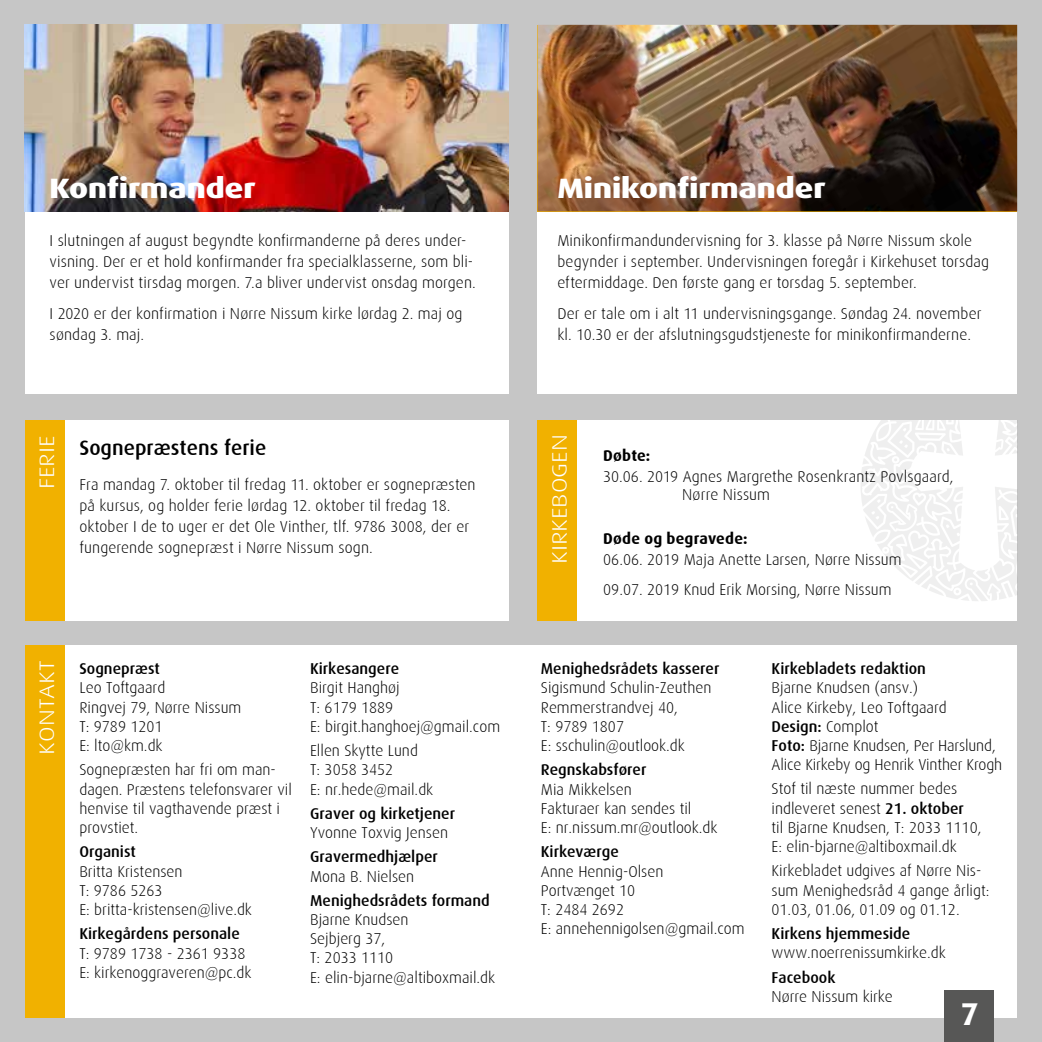
<style>
.page{position:relative;width:1042px;height:1042px;background:#c6c6c6}
.page>*{position:absolute;margin:0;border:0;box-sizing:border-box;transform-origin:0 0}
.t1{font:700 31.5px "Dax";color:#fff}
.t2{font:800 expanded 28px "Dax OT";color:#fff}
.t3{font:300 21px "Dax";color:#fff;scale:1.25 1}
.t4{font:500 21px "Dax";color:#000}
.t5{font:300 15.75px/19.2px "Dax";color:#000}
.t6{font:500 15.75px "Dax";color:#000}
.t7{font:700 15.75px "Dax";letter-spacing:.01em;color:#000}
.s1{font-weight:500}
</style>
<div class="page">
<div style="left:64px;top:645px;width:953px;height:372px;background:#fff"></div>
<div style="left:25px;top:25px;width:483px;height:369px;background:#fff"></div>
<div style="left:537px;top:25px;width:480px;height:369px;background:#fff"></div>
<div style="left:64px;top:421px;width:444px;height:200px;background:#fff"></div>
<div style="left:25px;top:645px;width:39px;height:372px;background:#f1b100"></div>
<img style="left:25px;top:25px;width:483px;height:186px">
<div style="left:25px;top:421px;width:39px;height:200px;background:#f1b100"></div>
<div style="left:577px;top:421px;width:440px;height:200px;background:#fff"></div>
<div style="left:537px;top:421px;width:40px;height:200px;background:#f1b100"></div>
<svg style="left:861px;top:421px;width:156px;height:180px"></svg>
<img style="left:537px;top:25px;width:480px;height:186px">
<div style="left:944px;top:990px;width:49px;height:52px;background:#575756"></div>
<h2 class="t2" style="left:50px;top:171px;width:207px">Konfirmander</h2>
<h2 class="t2" style="left:557px;top:171px;width:270px">Minikonfirmander</h2>
<p class="t5" style="left:50px;top:230px;width:428px;line-height:21px">I slutningen af august begyndte konfirmanderne på deres under&shy;visning. Der er et hold konfirmander fra specialklasserne, som bli&shy;ver undervist tirsdag morgen. 7.a bliver undervist onsdag morgen.</p>
<p class="t5" style="left:50px;top:303px;width:414px;line-height:21px">I 2020 er der konfirmation i Nørre Nissum kirke lørdag 2. maj og søndag 3. maj.</p>
<h3 class="t3" style="left:35px;top:489px;width:44px;rotate:-90deg">FERIE</h3>
<h3 class="t4" style="left:79px;top:436px;width:188px">Sognepræstens ferie</h3>
<p class="t5" style="left:79px;top:474px;width:398px;line-height:21px">Fra mandag 7. oktober til fredag 11. oktober er sognepræsten på kursus, og holder ferie lørdag 12. oktober til fredag 18. oktober I de to uger er det Ole Vinther, tlf. 9786 3008, der er fungerende sognepræst i Nørre Nissum sogn.</p>
<h3 class="t3" style="left:35px;top:754px;width:77px;rotate:-90deg">KONTAKT</h3>
<p class="t6" style="left:79px;top:660px;width:82px">Sognepræst</p>
<p class="t5" style="left:79px;top:678px;width:164px">Leo Toftgaard<br>Ringvej 79, Nørre Nissum<br>T: 9789 1201<br>E: lto@km.dk</p>
<p class="t5" style="left:79px;top:760px;width:214px">Sognepræsten har fri om man&shy;dagen. Præstens telefonsvarer vil henvise til vagthavende præst i provstiet.</p>
<p class="t6" style="left:79px;top:843px;width:58px">Organist</p>
<p class="t5" style="left:79px;top:861px;width:174px">Britta Kristensen<br>T: 9786 5263<br>E: britta-kristensen@live.dk</p>
<p class="t6" style="left:79px;top:925px;width:162px">Kirkegårdens personale</p>
<p class="t5" style="left:79px;top:943px;width:174px">T: 9789 1738 - 2361 9338<br>E: kirkenoggraveren@pc.dk</p>
<p class="t6" style="left:310px;top:660px;width:91px">Kirkesangere</p>
<p class="t5" style="left:310px;top:678px;width:192px">Birgit Hanghøj<br>T: 6179 1889<br>E: birgit.hanghoej@gmail.com</p>
<p class="t5" style="left:310px;top:741px;width:125px">Ellen Skytte Lund<br>T: 3058 3452<br>E: nr.hede@mail.dk</p>
<p class="t6" style="left:310px;top:804px;width:146px">Graver og kirketjener</p>
<p class="t5" style="left:310px;top:823px;width:140px">Yvonne Toxvig Jensen</p>
<p class="t6" style="left:310px;top:848px;width:129px">Gravermedhjælper</p>
<p class="t5" style="left:310px;top:866px;width:106px">Mona B. Nielsen</p>
<p class="t6" style="left:310px;top:891px;width:181px">Menighedsrådets formand</p>
<p class="t5" style="left:310px;top:910px;width:187px">Bjarne Knudsen<br>Sejbjerg 37,<br>T: 2033 1110<br>E: elin-bjarne@altiboxmail.dk</p>
<p class="t5" style="left:557px;top:230px;width:433px;line-height:21px">Minikonfirmandundervisning for 3. klasse på Nørre Nissum skole begynder i september. Undervisningen foregår i Kirkehuset torsdag eftermiddage. Den første gang er torsdag 5. september.</p>
<p class="t5" style="left:557px;top:303px;width:426px;line-height:21px">Der er tale om i alt 11 undervisningsgange. Søndag 24. november kl. 10.30 er der afslutningsgudstjeneste for minikonfirmanderne.</p>
<h3 class="t3" style="left:548px;top:564px;width:105px;rotate:-90deg">KIRKEBOGEN</h3>
<p class="t7" style="left:603px;top:446px;width:49px">Døbte:</p>
<p class="t5" style="left:603px;top:467px;width:352px">30.06. 2019 Agnes Margrethe Rosenkrantz Povlsgaard,</p>
<p class="t5" style="left:682px;top:485px;width:89px">Nørre Nissum</p>
<p class="t7" style="left:603px;top:529px;width:146px">Døde og begravede:</p>
<p class="t5" style="left:603px;top:544px;width:300px;line-height:31px">06.06. 2019 Maja Anette Larsen, Nørre Nissum<br>09.07. 2019 Knud Erik Morsing, Nørre Nissum</p>
<p class="t6" style="left:541px;top:660px;width:180px">Menighedsrådets kasserer</p>
<p class="t5" style="left:541px;top:678px;width:172px">Sigismund Schulin-Zeuthen<br>Remmerstrandvej 40,<br>T: 9789 1807<br>E: sschulin@outlook.dk</p>
<p class="t6" style="left:541px;top:761px;width:107px">Regnskabsfører</p>
<p class="t5" style="left:541px;top:779px;width:178px">Mia Mikkelsen<br>Fakturaer kan sendes til<br>E: nr.nissum.mr@outlook.dk</p>
<p class="t6" style="left:541px;top:843px;width:79px">Kirkeværge</p>
<p class="t5" style="left:541px;top:861px;width:205px">Anne Hennig-Olsen<br>Portvænget 10<br>T: 2484 2692<br>E: annehennigolsen@gmail.com</p>
<p class="t6" style="left:771px;top:660px;width:156px">Kirkebladets redaktion</p>
<p class="t5" style="left:771px;top:678px;width:232px">Bjarne Knudsen (ansv.)<br>Alice Kirkeby, Leo Toftgaard<br><span class="s1">Design:</span> Complot<br><span class="s1">Foto:</span> Bjarne Knudsen, Per Harslund,<br>Alice Kirkeby og Henrik Vinther Krogh</p>
<p class="t5" style="left:771px;top:779px;width:211px">Stof til næste nummer bedes indleveret senest <span class="s1">21. oktober<br></span>til Bjarne Knudsen, T: 2033 1110,<br>E: elin-bjarne@altiboxmail.dk</p>
<p class="t5" style="left:771px;top:861px;width:219px">Kirkebladet udgives af Nørre Nis&shy;sum Menighedsråd 4 gange årligt:<br>01.03, 01.06, 01.09 og 01.12.</p>
<p class="t6" style="left:771px;top:925px;width:140px">Kirkens hjemmeside</p>
<p class="t5" style="left:771px;top:943px;width:176px">www.noerrenissumkirke.dk</p>
<p class="t6" style="left:771px;top:968px;width:65px">Facebook</p>
<p class="t5" style="left:771px;top:987px;width:123px">Nørre Nissum kirke</p>
<h1 class="t1" style="left:961px;top:996px;width:19px">7</h1>
</div>
